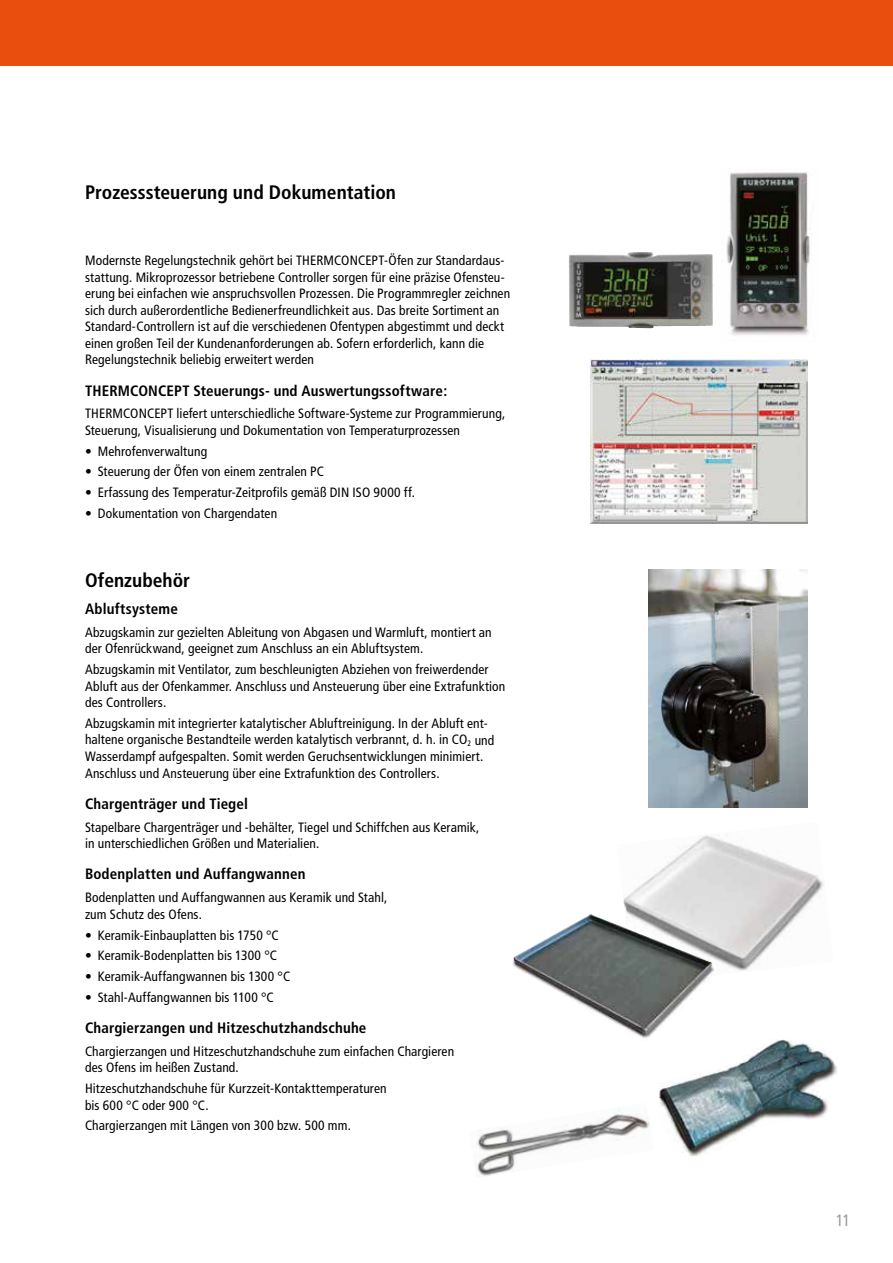
<style>
.page{position:relative;width:893px;height:1263px;background:#fff}
.page>*{position:absolute;margin:0;border:0;box-sizing:border-box;transform-origin:0 0}
.t1{font:700 condensed 19.5px "Frutiger";color:#000}
.t2{font:condensed 16.5px "Frutiger";color:#9d9d9c}
.t3{font:700 condensed 15px "Frutiger";letter-spacing:.01em;color:#000}
.t4{font:condensed 13.5px/16.5px "Frutiger";letter-spacing:.01em;color:#000}
</style>
<div class="page">
<div style="left:0;top:0;width:893px;height:66px;background:#e94e0f"></div>
<img style="left:726px;top:172px;width:84px;height:164px">
<img style="left:591px;top:359px;width:217px;height:164px">
<img style="left:475px;top:1109px;width:175px;height:67px">
<img style="left:659px;top:1039px;width:178px;height:118px">
<img style="left:623px;top:835px;width:202px;height:136px">
<img style="left:512px;top:914px;width:203px;height:127px">
<img style="left:569px;top:252px;width:144px;height:76px">
<img style="left:648px;top:569px;width:160px;height:239px">
<h1 class="t1" style="left:85px;top:181px;width:312px">Prozesssteuerung und Dokumentation</h1>
<p class="t4" style="left:85px;top:252px;width:427px">Modernste Regelungstechnik gehört bei THERMCONCEPT-Öfen zur Standardaus&shy;stattung. Mikroprozessor betriebene Controller sorgen für eine präzise Ofensteu&shy;erung bei einfachen wie anspruchsvollen Prozessen. Die Programmregler zeichnen sich durch außerordentliche Bedienerfreundlichkeit aus. Das breite Sortiment an Standard-Controllern ist auf die verschiedenen Ofentypen abgestimmt und deckt einen großen Teil der Kundenanforderungen ab. Sofern erforderlich, kann die Regelungstechnik beliebig erweitert werden</p>
<p class="t3" style="left:85px;top:381px;width:364px">THERMCONCEPT Steuerungs- und Auswertungssoftware:</p>
<p class="t4" style="left:85px;top:406px;width:422px">THERMCONCEPT liefert unterschiedliche Software-Systeme zur Programmierung,<br>Steuerung, Visualisierung und Dokumentation von Temperaturprozessen</p>
<p class="t4" style="left:85px;top:443px;width:124px">• Mehrofenverwaltung</p>
<p class="t4" style="left:85px;top:464px;width:241px">• Steuerung der Öfen von einem zentralen PC</p>
<p class="t4" style="left:85px;top:484px;width:331px">• Erfassung des Temperatur-Zeitprofils gemäß DIN ISO 9000 ff.</p>
<p class="t4" style="left:85px;top:505px;width:194px">• Dokumentation von Chargendaten</p>
<h1 class="t1" style="left:85px;top:569px;width:107px">Ofenzubehör</h1>
<p class="t3" style="left:85px;top:600px;width:94px">Abluftsysteme</p>
<p class="t4" style="left:85px;top:624px;width:408px">Abzugskamin zur gezielten Ableitung von Abgasen und Warmluft, montiert an der Ofenrückwand, geeignet zum Anschluss an ein Abluftsystem.</p>
<p class="t4" style="left:85px;top:661px;width:422px">Abzugskamin mit Ventilator, zum beschleunigten Abziehen von freiwerdender<br>Abluft aus der Ofenkammer. Anschluss und Ansteuerung über eine Extrafunktion des Controllers.</p>
<p class="t4" style="left:85px;top:715px;width:411px">Abzugskamin mit integrierter katalytischer Abluftreinigung. In der Abluft ent&shy;haltene organische Bestandteile werden katalytisch verbrannt, d. h. in CO<sub>2</sub> und Wasserdampf aufgespalten. Somit werden Geruchsentwicklungen minimiert.<br>Anschluss und Ansteuerung über eine Extrafunktion des Controllers.</p>
<p class="t3" style="left:85px;top:795px;width:164px">Chargenträger und Tiegel</p>
<p class="t4" style="left:85px;top:819px;width:396px">Stapelbare Chargenträger und -behälter, Tiegel und Schiffchen aus Keramik, in unterschiedlichen Größen und Materialien.</p>
<p class="t3" style="left:85px;top:865px;width:222px">Bodenplatten und Auffangwannen</p>
<p class="t4" style="left:85px;top:889px;width:304px">Bodenplatten und Auffangwannen aus Keramik und Stahl, zum Schutz des Ofens.</p>
<p class="t4" style="left:85px;top:927px;width:195px">• Keramik-Einbauplatten bis 1750 °C</p>
<p class="t4" style="left:85px;top:947px;width:194px">• Keramik-Bodenplatten bis 1300 °C</p>
<p class="t4" style="left:85px;top:968px;width:207px">• Keramik-Auffangwannen bis 1300 °C</p>
<p class="t4" style="left:85px;top:989px;width:190px">• Stahl-Auffangwannen bis 1100 °C</p>
<p class="t3" style="left:85px;top:1019px;width:283px">Chargierzangen und Hitzeschutzhandschuhe</p>
<p class="t4" style="left:85px;top:1043px;width:371px">Chargierzangen und Hitzeschutzhandschuhe zum einfachen Chargieren des Ofens im heißen Zustand.</p>
<p class="t4" style="left:85px;top:1080px;width:303px">Hitzeschutzhandschuhe für Kurzzeit-Kontakttemperaturen bis 600 °C oder 900 °C.</p>
<p class="t4" style="left:85px;top:1117px;width:267px">Chargierzangen mit Längen von 300 bzw. 500 mm.</p>
<p class="t2" style="left:836px;top:1211px;width:16px">11</p>
</div>
